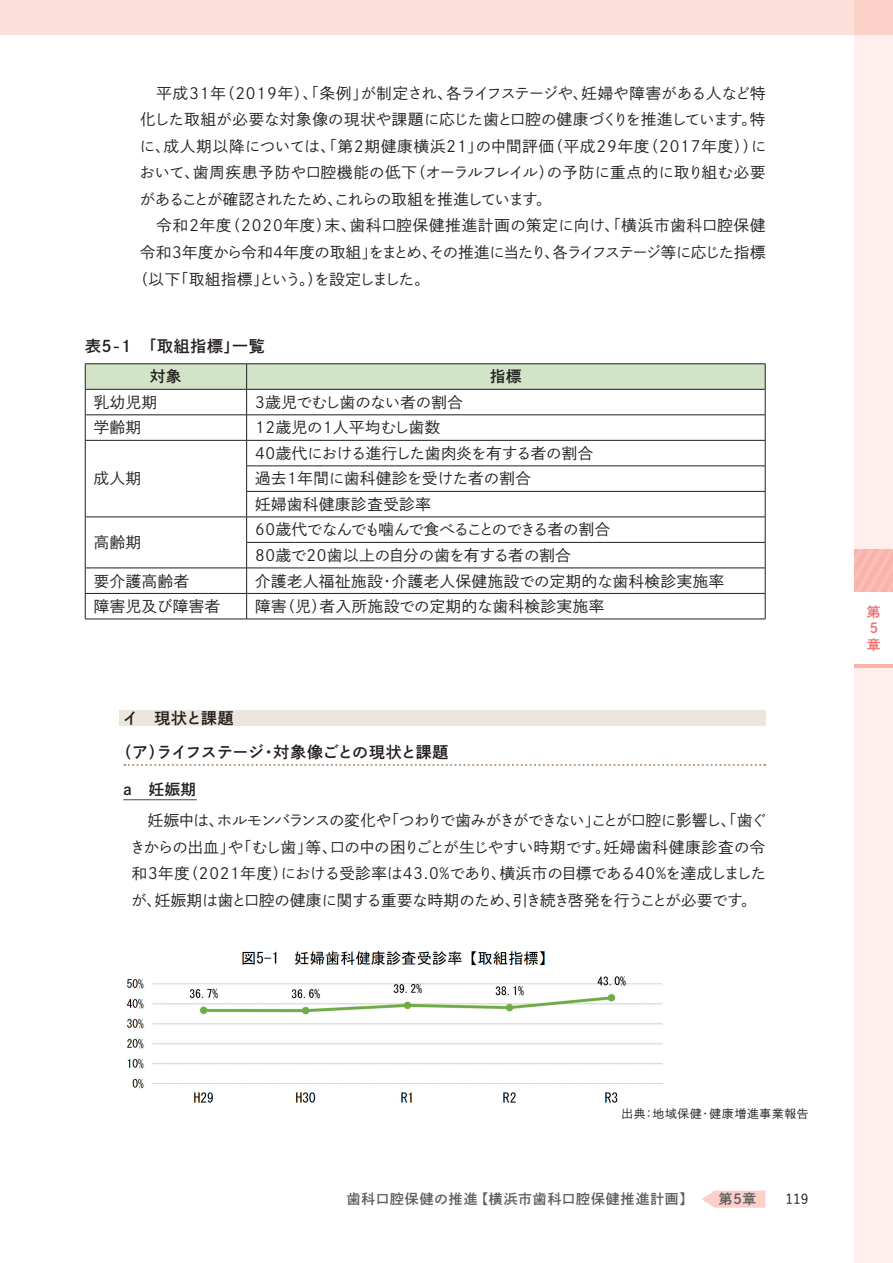
<style>
.page{position:relative;width:893px;height:1263px;background:#fff}
.page>*{position:absolute;margin:0;border:0;box-sizing:border-box;transform-origin:0 0}
.t1{font:15.9px/34px "P Shuei Go Gin Std N B";letter-spacing:-.005em;color:#231f20}
.t2{font:15.45px/25.5px "P Shuei Go Gin Std N L";letter-spacing:.01em;color:#231f20}
.t3{font:15.45px "P Shuei Go Gin Std N L";letter-spacing:.06em;color:#231f20}
.t4{font:15.45px "P Shuei Go Gin Std N L";letter-spacing:.04em;color:#231f20}
.t5{font:15.45px "P Shuei Go Gin Std N L";letter-spacing:-.08em;color:#231f20}
.t6{font:15.45px "P Shuei Go Gin Std N L";letter-spacing:.03em;color:#231f20}
.t7{font:15.45px "P Shuei Go Gin Std N L";letter-spacing:-.075em;color:#231f20}
.t8{font:15.45px "P Shuei Go Gin Std N L";letter-spacing:-.045em;color:#231f20}
.t9{font:15.45px "P Shuei Go Gin Std N B";letter-spacing:.04em;color:#231f20}
.t10{font:13.8px "P Shuei Go Gin Std N B";letter-spacing:.065em;color:#5c5c5f}
.t11{font:13.8px/16.5px "P Shuei Go Gin Std N B";color:#f26e6f}
.t12{font:500 13.8px "Yu Go Pr 6 N";color:#231f20}
.t13{font:11.7px "P Shuei Go Gin Std N L";letter-spacing:.07em;color:#231f20}
</style>
<div class="page">
<div style="left:855px;top:668px;width:38px;height:595px;background:#feefec"></div>
<div style="left:855px;top:0;width:38px;height:549px;background:#feefec"></div>
<svg style="left:855px;top:549px;width:38px;height:42px;background:#f9b7b0"></svg>
<hr style="left:855px;top:664px;width:38px;height:4px;background:#f9b3ac">
<div style="left:0;top:0;width:893px;height:34px;background:#fddfd9"></div>
<svg style="left:702px;top:1191px;width:63px;height:17px"></svg>
<svg style="left:85px;top:364px;width:681px;height:255px"></svg>
<hr style="left:85px;top:619px;width:162px;height:1px;background:#231f20">
<hr style="left:247px;top:619px;width:518px;height:1px;background:#231f20">
<div style="left:119px;top:710px;width:646px;height:15px;background:#ede6dc"></div>
<svg style="left:124px;top:764px;width:641px;height:2px"></svg>
<hr style="left:123px;top:799px;width:74px;height:1px;background:#644c41">
<img style="left:126px;top:951px;width:537px;height:152px">
<p class="t2" style="left:140px;top:80px;width:627px">　平成31年（2019年）、「条例」が制定され、各ライフステージや、妊婦や障害がある人など特</p>
<p class="t2" style="left:140px;top:106px;width:626px">化した取組が必要な対象像の現状や課題に応じた歯と口腔の健康づくりを推進しています。特</p>
<p class="t3" style="left:140px;top:136px;width:628px">に、成人期以降については、「第２期健康横浜２１」の中間評価（平成29年度（2017年度））に</p>
<p class="t6" style="left:140px;top:162px;width:627px">おいて、歯周疾患予防や口腔機能の低下（オーラルフレイル）の予防に重点的に取り組む必要</p>
<p class="t7" style="left:140px;top:189px;width:413px">があることが確認されたため、これらの取組を推進しています。</p>
<p class="t3" style="left:140px;top:215px;width:643px">　令和２年度（2020年度）末、歯科口腔保健推進計画の策定に向け、「横浜市歯科口腔保健　</p>
<p class="t5" style="left:140px;top:242px;width:627px">令和３年度から令和４年度の取組」をまとめ、その推進に当たり、各ライフステージ等に応じた指標</p>
<p class="t8" style="left:133px;top:268px;width:299px">（以下「取組指標」という。）を設定しました。</p>
<p class="t1" style="left:85px;top:329px;width:181px">表5-1　「取組指標」一覧</p>
<p class="t9" style="left:150px;top:366px;width:33px">対象</p>
<p class="t9" style="left:490px;top:366px;width:33px">指標</p>
<p class="t2" style="left:94px;top:389px;width:65px">乳幼児期</p>
<p class="t2" style="left:252px;top:389px;width:212px">３歳児でむし歯のない者の割合</p>
<p class="t2" style="left:94px;top:415px;width:49px">学齢期</p>
<p class="t2" style="left:255px;top:415px;width:187px">12歳児の１人平均むし歯数</p>
<p class="t2" style="left:94px;top:466px;width:49px">成人期</p>
<p class="t2" style="left:255px;top:440px;width:340px">40歳代における進行した歯肉炎を有する者の割合過去１年間に歯科健診を受けた者の割合<br>妊婦歯科健康診査受診率</p>
<p class="t2" style="left:94px;top:530px;width:49px">高齢期</p>
<p class="t2" style="left:255px;top:517px;width:357px">60歳代でなんでも噛んで食べることのできる者の割合<br>80歳で20歯以上の自分の歯を有する者の割合</p>
<p class="t2" style="left:94px;top:568px;width:97px">要介護高齢者</p>
<p class="t4" style="left:255px;top:570px;width:471px">介護老人福祉施設・介護老人保健施設での定期的な歯科検診実施率</p>
<p class="t4" style="left:94px;top:596px;width:128px">障害児及び障害者</p>
<p class="t4" style="left:255px;top:596px;width:351px">障害（児）者入所施設での定期的な歯科検診実施率</p>
<p class="t1" style="left:115px;top:700px;width:335px;text-indent:7px">イ　現状と課題　<br>（ア）ライフステージ・対象像ごとの現状と課題</p>
<p class="t9" style="left:123px;top:779px;width:74px">a　妊娠期</p>
<p class="t2" style="left:130px;top:807px;width:638px;line-height:26.5px;text-align:justify">　妊娠中は、ホルモンバランスの変化や「つわりで歯みがきができない」ことが口腔に影響し、「歯ぐきからの出血」や「むし歯」等、口の中の困りごとが生じやすい時期です。妊婦歯科健康診査の令和３年度（2021年度）における受診率は43.0％であり、横浜市の目標である40％を達成しましたが、妊娠期は歯と口腔の健康に関する重要な時期のため、引き続き啓発を行うことが必要です。</p>
<p class="t11" style="left:867px;top:603px;width:15px">第<br>5章</p>
<p class="t13" style="left:622px;top:1106px;width:189px">出典：地域保健・健康増進事業報告</p>
<p class="t10" style="left:347px;top:1190px;width:348px">歯科口腔保健の推進【横浜市歯科口腔保健推進計画】</p>
<p class="t10" style="left:719px;top:1190px;width:39px">第5章</p>
<p class="t12" style="left:786px;top:1186px;width:25px">119</p>
</div>
